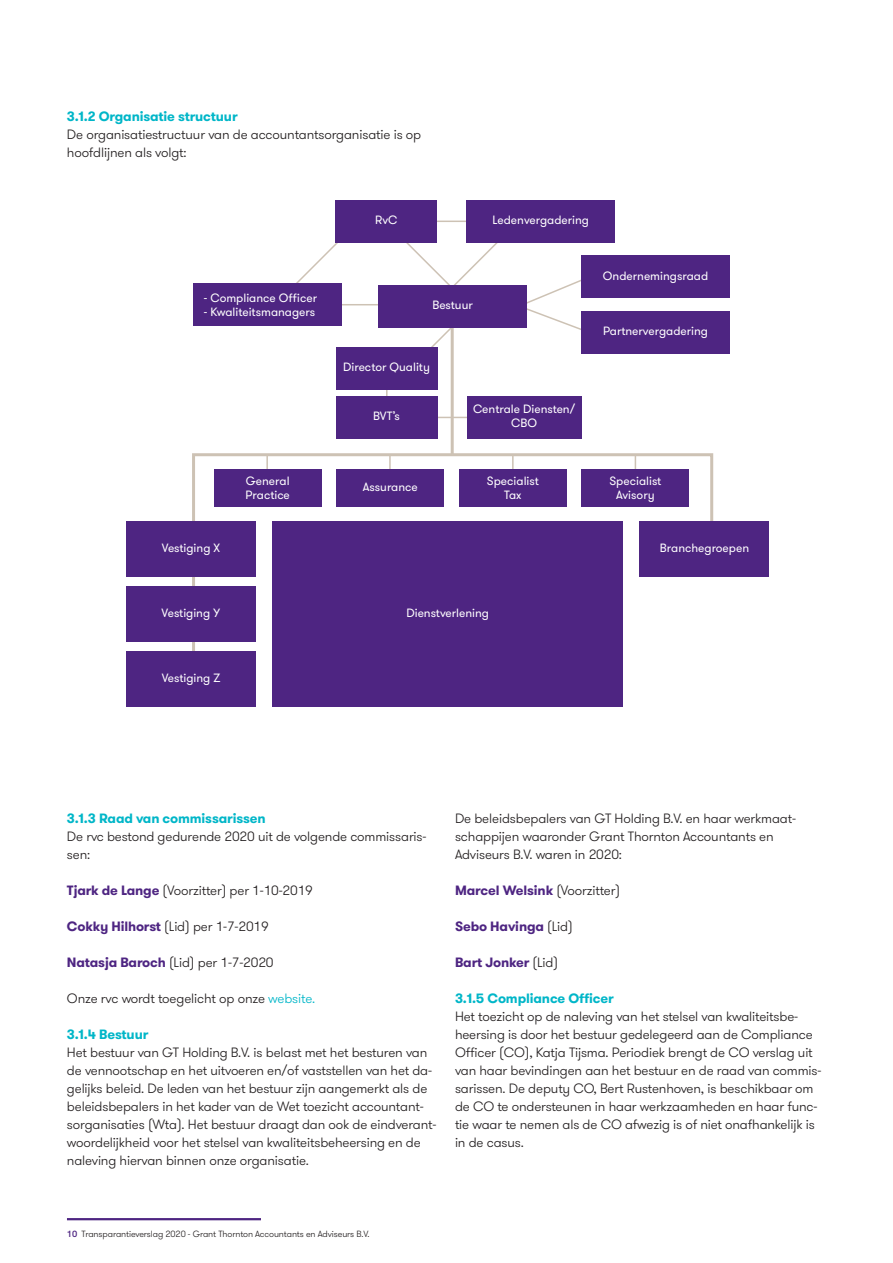
<style>
.page{position:relative;width:893px;height:1263px;background:#fff}
.page>*{position:absolute;margin:0;border:0;box-sizing:border-box;transform-origin:0 0}
.t1{font:300 13.5px/18px "GT Walsheim Pro";letter-spacing:-.01em;color:#231f20}
.t2{font:700 13.5px "GT Walsheim Pro";letter-spacing:-.01em;color:#00b6c8}
.t3{font:700 13.5px "GT Walsheim Pro";letter-spacing:-.01em;color:#4e2582}
.t4{font:12px/14.4px "GT Walsheim Pro";color:#fff;text-align:center}
.t5{font:300 9px "GT Walsheim Pro";letter-spacing:-.01em;color:#231f20}
.s1{font-weight:700;color:#4e2582}
.s2{color:#00b6c8}
.s3{font-weight:300;color:#231f20}
.s4{font-weight:500;color:#4e2582}
</style>
<div class="page">
<hr style="left:67px;top:1218px;width:194px;height:2px;background:#4e2582">
<hr style="left:432px;top:221px;width:65px;height:1px;background:#cdc2b4">
<hr style="left:386px;top:381px;width:2px;height:20px;background:#cdc2b4">
<hr style="left:412px;top:417px;width:98px;height:1px;background:#cdc2b4">
<svg style="left:386px;top:222px;width:205px;height:167px"></svg>
<svg style="left:191px;top:452px;width:523px;height:244px"></svg>
<hr style="left:327px;top:304px;width:65px;height:1px;background:#cdc2b4">
<svg style="left:296px;top:223px;width:42px;height:60px"></svg>
<hr style="left:451px;top:325px;width:3px;height:130px;background:#cdc2b4">
<hr style="left:266px;top:455px;width:2px;height:41px;background:#cdc2b4">
<hr style="left:389px;top:455px;width:2px;height:41px;background:#cdc2b4">
<hr style="left:512px;top:455px;width:2px;height:41px;background:#cdc2b4">
<hr style="left:635px;top:455px;width:1px;height:41px;background:#cdc2b4">
<div style="left:336px;top:200px;width:101px;height:43px;background:#4e2582"></div>
<div style="left:467px;top:200px;width:148px;height:43px;background:#4e2582"></div>
<div style="left:581px;top:256px;width:149px;height:42px;background:#4e2582"></div>
<div style="left:581px;top:311px;width:149px;height:43px;background:#4e2582"></div>
<div style="left:378px;top:285px;width:149px;height:43px;background:#4e2582"></div>
<div style="left:194px;top:283px;width:148px;height:43px;background:#4e2582"></div>
<div style="left:126px;top:521px;width:130px;height:56px;background:#4e2582"></div>
<div style="left:640px;top:521px;width:129px;height:56px;background:#4e2582"></div>
<div style="left:126px;top:586px;width:130px;height:56px;background:#4e2582"></div>
<div style="left:126px;top:652px;width:130px;height:55px;background:#4e2582"></div>
<div style="left:336px;top:469px;width:108px;height:37px;background:#4e2582"></div>
<div style="left:459px;top:469px;width:108px;height:37px;background:#4e2582"></div>
<div style="left:581px;top:469px;width:108px;height:37px;background:#4e2582"></div>
<div style="left:214px;top:469px;width:108px;height:37px;background:#4e2582"></div>
<div style="left:336px;top:396px;width:101px;height:43px;background:#4e2582"></div>
<div style="left:336px;top:348px;width:101px;height:42px;background:#4e2582"></div>
<div style="left:467px;top:396px;width:114px;height:43px;background:#4e2582"></div>
<div style="left:273px;top:521px;width:350px;height:186px;background:#4e2582"></div>
<p class="t2" style="left:67px;top:107px;width:172px">3.1.2 Organisatie structuur</p>
<p class="t1" style="left:67px;top:126px;width:356px">De organisatiestructuur van de accountantsorganisatie is op hoofdlijnen als volgt:</p>
<p class="t4" style="left:204px;top:290px;width:115px">- Compliance Officer</p>
<p class="t4" style="left:204px;top:305px;width:113px">- Kwaliteitsmanagers</p>
<p class="t4" style="left:245px;top:474px;width:46px;text-align:left">General<br>Practice</p>
<p class="t4" style="left:375px;top:213px;width:24px">RvC</p>
<p class="t4" style="left:493px;top:213px;width:98px">Ledenvergadering</p>
<p class="t4" style="left:432px;top:298px;width:42px">Bestuur</p>
<p class="t4" style="left:343px;top:360px;width:88px">Director Quality</p>
<p class="t4" style="left:373px;top:409px;width:28px">BVT’s</p>
<p class="t4" style="left:473px;top:402px;width:103px">Centrale Diensten/<br>CBO</p>
<p class="t4" style="left:603px;top:268px;width:107px">Ondernemingsraad</p>
<p class="t4" style="left:603px;top:324px;width:106px">Partnervergadering</p>
<p class="t4" style="left:363px;top:480px;width:57px">Assurance</p>
<p class="t4" style="left:487px;top:474px;width:53px">Specialist<br>Tax</p>
<p class="t4" style="left:609px;top:474px;width:53px">Specialist<br>Avisory</p>
<p class="t4" style="left:162px;top:541px;width:60px">Vestiging X</p>
<p class="t4" style="left:660px;top:541px;width:91px">Branchegroepen</p>
<p class="t4" style="left:162px;top:606px;width:60px">Vestiging Y</p>
<p class="t4" style="left:162px;top:671px;width:60px">Vestiging Z</p>
<p class="t4" style="left:406px;top:606px;width:84px">Dienstverlening</p>
<p class="t2" style="left:67px;top:809px;width:200px">3.1.3 Raad van commissarissen</p>
<p class="t1" style="left:67px;top:828px;width:361px">De rvc bestond gedurende 2020 uit de volgende commissaris&shy;sen:</p>
<p class="t1" style="left:67px;top:882px;width:248px"><span class="s1">Tjark de Lange</span> (Voorzitter) per 1-10-2019</p>
<p class="t1" style="left:67px;top:918px;width:203px"><span class="s1">Cokky Hilhorst</span> (Lid) per 1-7-2019</p>
<p class="t1" style="left:67px;top:954px;width:208px"><span class="s1">Natasja Baroch</span> (Lid) per 1-7-2020</p>
<p class="t1" style="left:67px;top:990px;width:250px">Onze rvc wordt toegelicht op onze <span class="s2">website.</span></p>
<p class="t2" style="left:67px;top:1025px;width:83px">3.1.4 Bestuur</p>
<p class="t1" style="left:67px;top:1044px;width:371px">Het bestuur van GT Holding B.V. is belast met het besturen van de vennootschap en het uitvoeren en/of vaststellen van het da&shy;gelijks beleid. De leden van het bestuur zijn aangemerkt als de beleidsbepalers in het kader van de Wet toezicht accountant&shy;sorganisaties (Wta). Het bestuur draagt dan ook de eindverant&shy;woordelijkheid voor het stelsel van kwaliteitsbeheersing en de naleving hiervan binnen onze organisatie.</p>
<p class="t1" style="left:455px;top:810px;width:343px">De beleidsbepalers van GT Holding B.V. en haar werkmaat&shy;schappijen waaronder Grant Thornton Accountants en<br>Adviseurs B.V. waren in 2020:</p>
<p class="t3" style="left:455px;top:881px;width:167px">Marcel Welsink <span class="s3">(Voorzitter)</span></p>
<p class="t3" style="left:455px;top:917px;width:119px">Sebo Havinga <span class="s3">(Lid)</span></p>
<p class="t3" style="left:455px;top:953px;width:105px">Bart Jonker <span class="s3">(Lid)</span></p>
<p class="t2" style="left:455px;top:989px;width:160px">3.1.5 Compliance Officer</p>
<p class="t1" style="left:455px;top:1008px;width:368px">Het toezicht op de naleving van het stelsel van kwaliteitsbe&shy;heersing is door het bestuur gedelegeerd aan de Compliance Officer (CO), Katja Tijsma. Periodiek brengt de CO verslag uit van haar bevindingen aan het bestuur en de raad van commis&shy;sarissen. De deputy CO, Bert Rustenhoven, is beschikbaar om de CO te ondersteunen in haar werkzaamheden en haar func&shy;tie waar te nemen als de CO afwezig is of niet onafhankelijk is in de casus.</p>
<p class="t5" style="left:67px;top:1228px;width:304px"><span class="s4">10</span> Transparantieverslag 2020 - Grant Thornton Accountants en Adviseurs B.V.</p>
</div>
